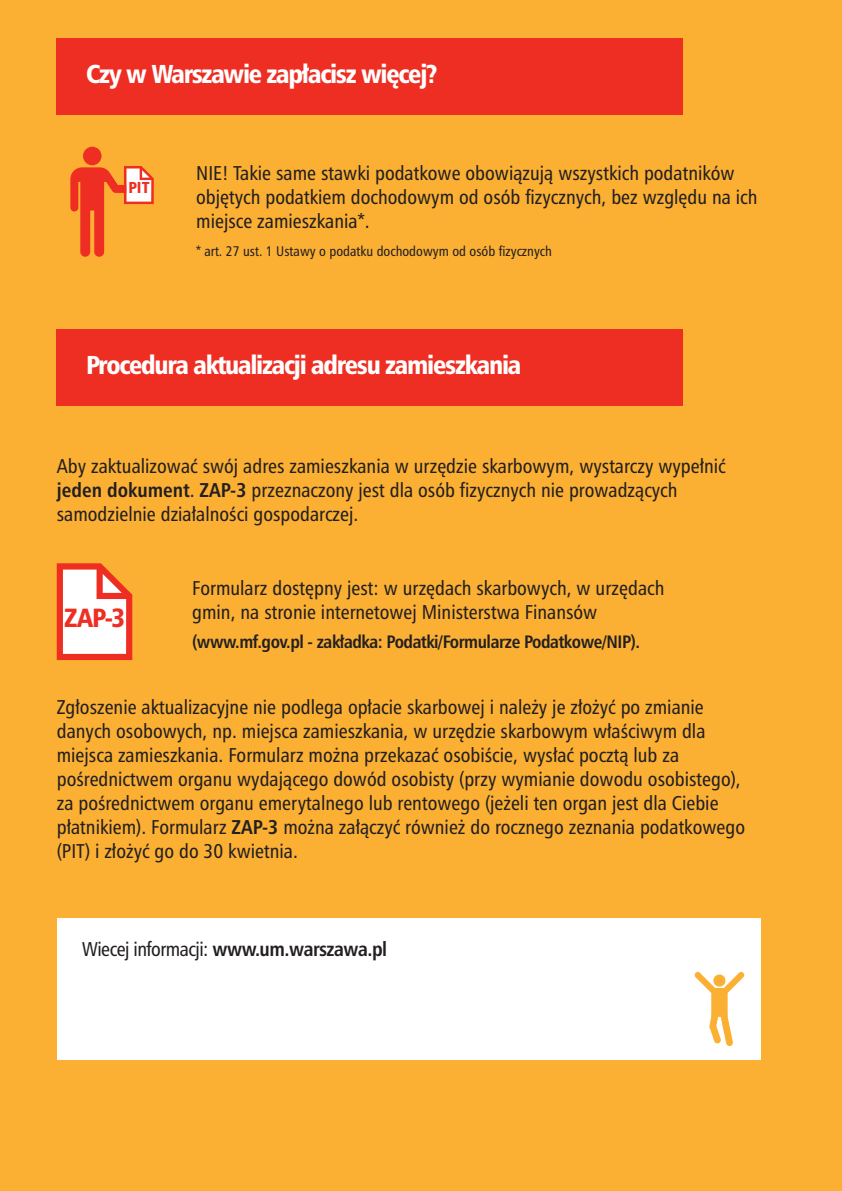
<style>
.page{position:relative;width:842px;height:1191px;background:#fbb033}
.page>*{position:absolute;margin:0;border:0;box-sizing:border-box;transform-origin:0 0}
.t1{font:26.4px "Humnst 777 Blk Cn EU Normal";color:#ee2e22}
.t2{font:26px "Humnst 777 Blk Cn EU Normal";letter-spacing:-.05em;color:#fff}
.t3{font:20px/24px "Humnst 777 Cn EU Normal";color:#231f20}
.t4{font:20px "Humnst 777 Cn EU Bold";letter-spacing:-.025em;color:#231f20}
.t5{font:18px "Humnst 777 Cn EU Bold";letter-spacing:-.025em;color:#231f20}
.t6{font:15.8px "Humnst 777 Blk Cn EU Normal";color:#ee2e22}
.t7{font:14px "Humnst 777 Cn EU Normal";color:#231f20}
.s1{font-family:"Humnst 777 Cn EU Bold"}
.s2{font-family:"Humnst 777 Cn EU Normal"}
</style>
<div class="page">
<div style="left:57px;top:38px;width:626px;height:76px;background:#ee2e22"></div>
<div style="left:57px;top:330px;width:626px;height:76px;background:#ee2e22"></div>
<div style="left:57px;top:918px;width:703px;height:142px;background:#fff"></div>
<svg style="left:57px;top:563px;width:75px;height:97px;background:#f9bcaf"></svg>
<svg style="left:70px;top:147px;width:84px;height:110px"></svg>
<svg style="left:694px;top:972px;width:50px;height:74px"></svg>
<h2 class="t2" style="left:86px;top:63px;width:353px">Czy w Warszawie zapłacisz więcej?</h2>
<p class="t6" style="left:128px;top:181px;width:23px">PIT</p>
<p class="t3" style="left:196px;top:162px;width:563px">NIE! Takie same stawki podatkowe obowiązują wszystkich podatników objętych podatkiem dochodowym od osób fizycznych, bez względu na ich miejsce zamieszkania*.</p>
<p class="t7" style="left:196px;top:245px;width:357px">* art. 27 ust. 1 Ustawy o podatku dochodowym od osób fizycznych</p>
<h2 class="t2" style="left:86px;top:355px;width:437px">Procedura aktualizacji adresu zamieszkania</h2>
<p class="t3" style="left:57px;top:456px;width:670px">Aby zaktualizować swój adres zamieszkania w urzędzie skarbowym, wystarczy wypełnić <span class="s1">jeden dokument</span>. <span class="s1">ZAP-3</span> przeznaczony jest dla osób fizycznych nie prowadzących samodzielnie działalności gospodarczej.</p>
<h1 class="t1" style="left:64px;top:607px;width:63px">ZAP-3</h1>
<p class="t3" style="left:192px;top:578px;width:474px">Formularz dostępny jest: w urzędach skarbowych, w urzędach gmin, na stronie internetowej Ministerstwa Finansów</p>
<p class="t5" style="left:192px;top:634px;width:449px">(www.mf.gov.pl - zakładka: Podatki/Formularze Podatkowe/NIP).</p>
<p class="t3" style="left:57px;top:696px;width:690px">Zgłoszenie aktualizacyjne nie podlega opłacie skarbowej i należy je złożyć po zmianie danych osobowych, np. miejsca zamieszkania, w urzędzie skarbowym właściwym dla miejsca zamieszkania. Formularz można przekazać osobiście, wysłać pocztą lub za pośrednictwem organu wydającego dowód osobisty (przy wymianie dowodu osobistego), za pośrednictwem organu emerytalnego lub rentowego (jeżeli ten organ jest dla Ciebie płatnikiem). Formularz <span class="s1">ZAP-3</span> można załączyć również do rocznego zeznania podatkowego (PIT) i złożyć go do 30 kwietnia.</p>
<p class="t4" style="left:82px;top:941px;width:307px"><span class="s2">Wiecej informacji:</span> www.um.warszawa.pl</p>
</div>
